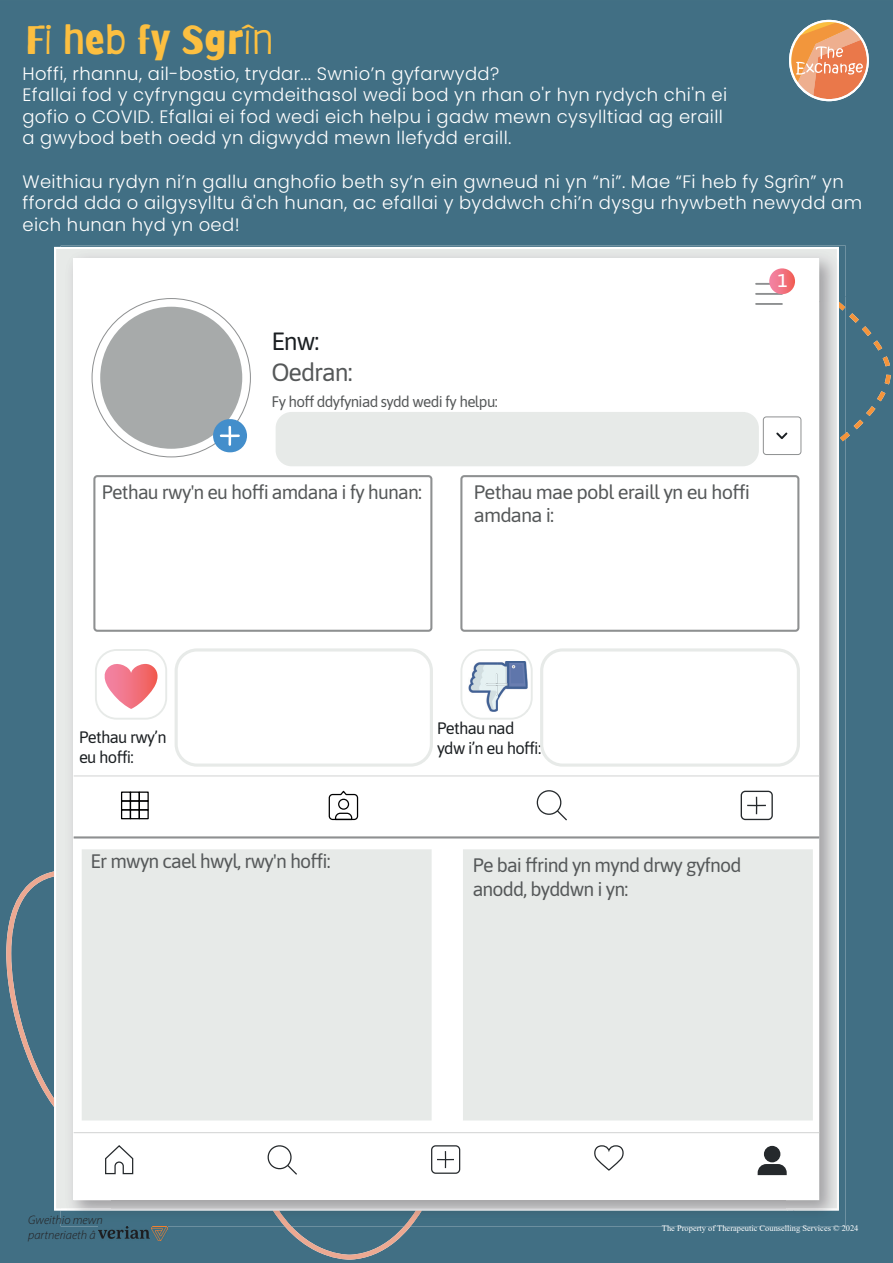
<style>
.page{position:relative;width:893px;height:1263px;background:#416f84}
.page>*{position:absolute;margin:0;border:0;box-sizing:border-box;transform-origin:0 0}
.t1{font:40.5px "Barriecito";color:#fcbf40}
.t2{font:24.9px "Asap";letter-spacing:-.04em;color:#555859}
.t3{font:24.9px "Asap";color:#1b1f22}
.t4{font:19.5px/23.4px "Asap";letter-spacing:-.04em;color:#555859}
.t5{font:500 18.45px "Asap";color:#fff}
.t6{font:300 18px/21.6px "Poppins";letter-spacing:.02em;color:#fff}
.t7{font:16.65px/20px "Asap";letter-spacing:-.04em;color:#1b1f22}
.t8{font:15.3px "Asap";letter-spacing:-.04em;color:#555859}
.t9{font:italic 300 12.3px/14.9px "Myriad Pro";color:#231f20}
.t10{font:8.4px "Times New Roman";color:#fff}
</style>
<div class="page">
<div style="left:846px;top:257px;width:45px;height:229px;background:#416f84"></div>
<svg style="left:6px;top:868px;width:448px;height:391px;background:#587c8d"></svg>
<img style="left:61px;top:246px;width:785px;height:50px">
<img style="left:794px;top:296px;width:52px;height:930px">
<div style="left:422px;top:1210px;width:372px;height:16px;background:#406e82"></div>
<img style="left:839px;top:302px;width:7px;height:139px">
<img style="left:61px;top:1210px;width:212px;height:16px">
<img style="left:273px;top:1210px;width:149px;height:16px">
<img style="left:61px;top:301px;width:51px;height:907px">
<img style="left:112px;top:1200px;width:674px;height:8px">
<img style="left:61px;top:247px;width:778px;height:54px">
<img style="left:787px;top:300px;width:52px;height:910px">
<img style="left:61px;top:1208px;width:727px;height:2px">
<div style="left:74px;top:258px;width:745px;height:942px;background:#fff"></div>
<div style="left:463px;top:849px;width:350px;height:272px;background:#e7eae8"></div>
<div style="left:100px;top:307px;width:142px;height:142px;background:#a7aaaa;border-radius:50%"></div>
<div style="left:213px;top:419px;width:34px;height:33px;background:#438ecb;border-radius:17px"></div>
<svg style="left:221px;top:425px;width:19px;height:20px"></svg>
<div style="left:95px;top:649px;width:72px;height:71px;border:2px solid #e7eae8;border-radius:21px"></div>
<div style="left:175px;top:648px;width:258px;height:119px;border:3px solid #e7eae8;border-radius:21px"></div>
<div style="left:82px;top:849px;width:350px;height:272px;background:#e7eae8"></div>
<hr style="left:74px;top:1132px;width:745px;height:1px;background:#d1d2d2">
<hr style="left:74px;top:775px;width:745px;height:1px;background:#d1d2d2">
<hr style="left:74px;top:838px;width:745px;height:1px;background:#d1d2d2">
<hr style="left:74px;top:836px;width:745px;height:2px;background:#8e9091">
<svg style="left:328px;top:790px;width:31px;height:31px"></svg>
<div style="left:121px;top:791px;width:10px;height:11px;border:1px solid #000001"></div>
<div style="left:130px;top:791px;width:10px;height:11px;border:1px solid #000001"></div>
<div style="left:139px;top:791px;width:10px;height:11px;border:1px solid #000001"></div>
<div style="left:121px;top:800px;width:10px;height:10px;border:1px solid #000001"></div>
<div style="left:130px;top:800px;width:10px;height:10px;border:1px solid #000001"></div>
<div style="left:139px;top:800px;width:10px;height:10px;border:1px solid #000001"></div>
<div style="left:121px;top:809px;width:10px;height:10px;border:1px solid #000001"></div>
<div style="left:130px;top:809px;width:10px;height:10px;border:1px solid #000001"></div>
<div style="left:139px;top:809px;width:10px;height:10px;border:1px solid #000001"></div>
<hr style="left:756px;top:283px;width:26px;height:2px;background:#8e9091">
<hr style="left:756px;top:293px;width:26px;height:2px;background:#8e9091">
<hr style="left:756px;top:303px;width:26px;height:2px;background:#8e9091">
<svg style="left:769px;top:268px;width:26px;height:26px"></svg>
<svg style="left:594px;top:1145px;width:30px;height:26px"></svg>
<svg style="left:267px;top:1145px;width:30px;height:30px"></svg>
<svg style="left:437px;top:1151px;width:17px;height:17px"></svg>
<div style="left:431px;top:1145px;width:29px;height:29px;border:1px solid #25292c;border-radius:4px"></div>
<svg style="left:105px;top:1145px;width:29px;height:30px"></svg>
<div style="left:764px;top:1146px;width:16px;height:16px;background:#25292c;border-radius:50%"></div>
<svg style="left:758px;top:1164px;width:29px;height:11px"></svg>
<svg style="left:776px;top:432px;width:12px;height:7px"></svg>
<div style="left:763px;top:417px;width:38px;height:38px;border:1px solid #8e9091;border-radius:3px"></div>
<svg style="left:104px;top:664px;width:54px;height:45px"></svg>
<div style="left:540px;top:648px;width:260px;height:119px;border:3px solid #e7eae8;border-radius:21px"></div>
<svg style="left:460px;top:649px;width:73px;height:71px"></svg>
<img style="left:496px;top:673px;width:2px;height:23px">
<img style="left:486px;top:683px;width:22px;height:2px">
<div style="left:460px;top:475px;width:339px;height:157px;border:2px solid #8e9091;border-radius:3px"></div>
<div style="left:276px;top:412px;width:483px;height:54px;background:#e7eae8"></div>
<div style="left:93px;top:475px;width:339px;height:157px;border:2px solid #8e9091;border-radius:3px"></div>
<svg style="left:536px;top:790px;width:31px;height:31px"></svg>
<svg style="left:747px;top:796px;width:19px;height:18px"></svg>
<div style="left:741px;top:791px;width:32px;height:29px;border:1px solid #25292c;border-radius:4px"></div>
<div style="left:789px;top:20px;width:80px;height:81px;background:#fff;border-radius:50%"></div>
<svg style="left:791px;top:22px;width:76px;height:77px;background:#d69974"></svg>
<img style="left:98px;top:1226px;width:70px;height:15px">
<h1 class="t1" style="left:25px;top:12px;width:250px">Fi heb fy Sgrîn</h1>
<p class="t6" style="left:22px;top:63px;width:706px">Hoffi, rhannu, ail-bostio, trydar... Swnio’n gyfarwydd?<br>Efallai fod y cyfryngau cymdeithasol wedi bod yn rhan o'r hyn rydych chi'n ei gofio o COVID. Efallai ei fod wedi eich helpu i gadw mewn cysylltiad ag eraill a gwybod beth oedd yn digwydd mewn llefydd eraill.</p>
<p class="t6" style="left:22px;top:171px;width:841px">Weithiau rydyn ni’n gallu anghofio beth sy’n ein gwneud ni yn “ni”. Mae “Fi heb fy Sgrîn” yn ffordd dda o ailgysylltu â'ch hunan, ac efallai y byddwch chi’n dysgu rhywbeth newydd am eich hunan hyd yn oed!</p>
<h2 class="t3" style="left:271px;top:324px;width:50px">Enw:</h2>
<h2 class="t2" style="left:271px;top:355px;width:83px">Oedran:</h2>
<p class="t8" style="left:272px;top:391px;width:228px">Fy hoff ddyfyniad sydd wedi fy helpu:</p>
<p class="t4" style="left:102px;top:479px;width:322px">Pethau rwy'n eu hoffi amdana i fy hunan:</p>
<p class="t4" style="left:474px;top:479px;width:277px">Pethau mae pobl eraill yn eu hoffi amdana i:</p>
<p class="t5" style="left:778px;top:268px;width:11px">1</p>
<p class="t7" style="left:79px;top:726px;width:89px">Pethau rwy’n eu hoffi:</p>
<p class="t4" style="left:90px;top:848px;width:242px">Er mwyn cael hwyl, rwy'n hoffi:</p>
<p class="t7" style="left:437px;top:717px;width:106px">Pethau nad ydw i’n eu hoffi:</p>
<p class="t4" style="left:473px;top:853px;width:270px">Pe bai ffrind yn mynd drwy gyfnod anodd, byddwn i yn:</p>
<p class="t9" style="left:28px;top:1212px;width:76px">Gweithio mewn partneriaeth â</p>
<p class="t10" style="left:662px;top:1222px;width:198px">The Property of Therapeutic Counselling Services © 2024</p>
</div>
